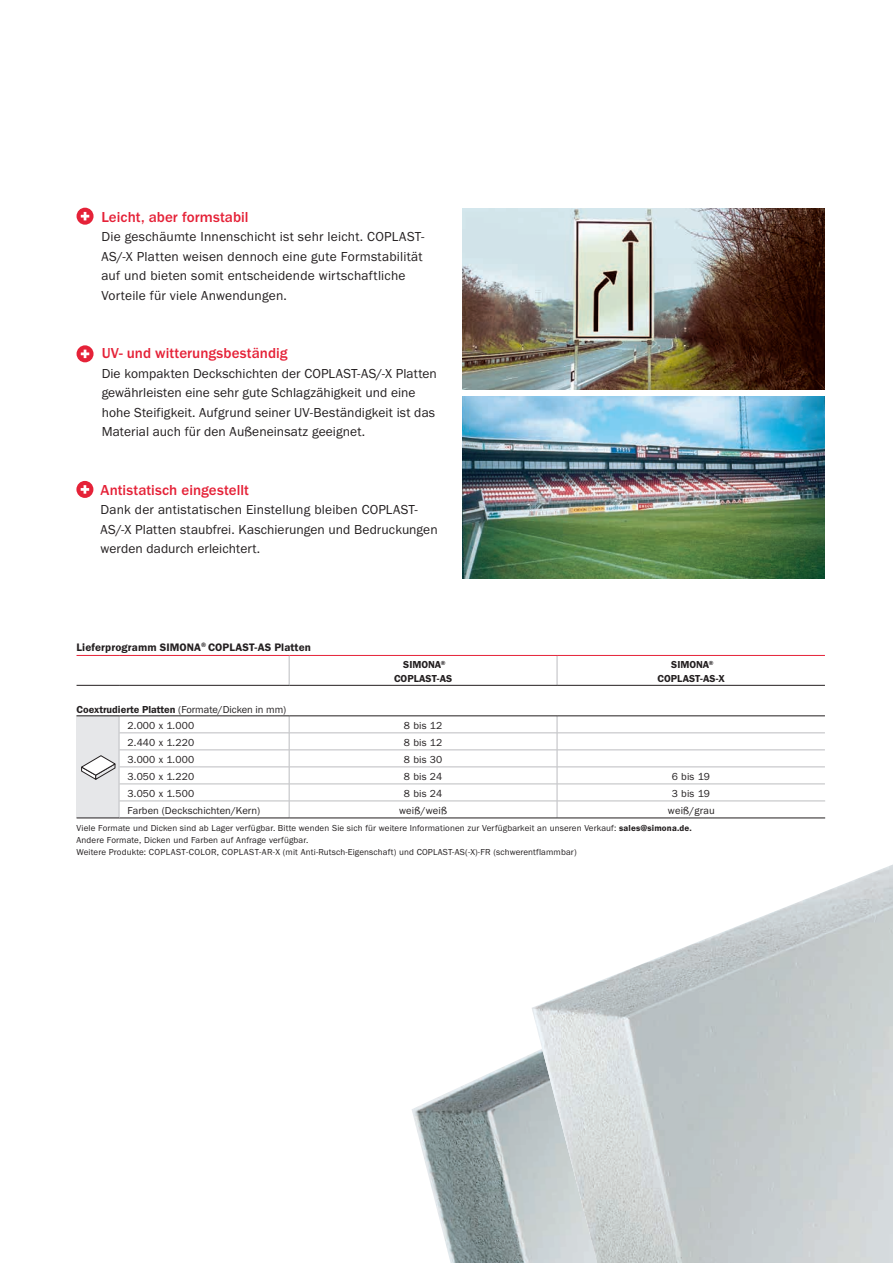
<style>
.page{position:relative;width:893px;height:1263px;background:#fff}
.page>*{position:absolute;margin:0;border:0;box-sizing:border-box;transform-origin:0 0}
.t1{font:500 15px "Franklin Gothic URW";letter-spacing:.005em;color:#e52238}
.t2{font:13.5px/19.5px "Franklin Gothic URW Boo";letter-spacing:.01em;color:#231f20}
.t3{font:11.25px "Franklin Gothic URW Dem";letter-spacing:.01em;color:#231f20}
.t4{font:10.5px "Franklin Gothic URW Boo";letter-spacing:.015em;color:#231f20}
.t5{font:10.5px/13.5px "Franklin Gothic URW Dem";color:#231f20;text-align:center}
.t6{font:9px/12px "Franklin Gothic URW Boo";letter-spacing:.015em;color:#231f20}
.s1{font-family:"Franklin Gothic URW Boo"}
.s2{font-family:"Franklin Gothic URW Dem"}
</style>
<div class="page">
<img style="left:412px;top:1053px;width:120px;height:210px">
<img style="left:532px;top:864px;width:361px;height:399px">
<div style="left:77px;top:716px;width:42px;height:102px;background:#e6e7e9"></div>
<svg style="left:557px;top:656px;width:1px;height:29px"></svg>
<hr style="left:289px;top:750px;width:268px;height:1px;background:#bcbdc0">
<hr style="left:557px;top:750px;width:268px;height:1px;background:#bcbdc0">
<hr style="left:289px;top:767px;width:268px;height:1px;background:#bcbdc0">
<hr style="left:557px;top:767px;width:268px;height:1px;background:#bcbdc0">
<hr style="left:289px;top:784px;width:268px;height:1px;background:#bcbdc0">
<hr style="left:557px;top:784px;width:268px;height:1px;background:#bcbdc0">
<svg style="left:557px;top:717px;width:1px;height:101px"></svg>
<hr style="left:289px;top:801px;width:268px;height:1px;background:#bcbdc0">
<hr style="left:557px;top:801px;width:268px;height:1px;background:#bcbdc0">
<hr style="left:119px;top:818px;width:170px;height:1px;background:#231f20">
<hr style="left:289px;top:818px;width:268px;height:1px;background:#231f20">
<hr style="left:289px;top:733px;width:268px;height:1px;background:#bcbdc0">
<hr style="left:557px;top:733px;width:268px;height:1px;background:#bcbdc0">
<hr style="left:289px;top:716px;width:268px;height:1px;background:#231f20">
<hr style="left:557px;top:716px;width:268px;height:1px;background:#231f20">
<hr style="left:77px;top:655px;width:42px;height:1px;background:#e52238">
<hr style="left:119px;top:655px;width:170px;height:1px;background:#e52238">
<hr style="left:289px;top:655px;width:268px;height:1px;background:#e52238">
<hr style="left:557px;top:655px;width:268px;height:1px;background:#e52238">
<hr style="left:289px;top:685px;width:268px;height:1px;background:#231f20">
<hr style="left:557px;top:685px;width:268px;height:1px;background:#231f20">
<hr style="left:77px;top:716px;width:42px;height:1px;background:#231f20">
<svg style="left:289px;top:656px;width:1px;height:29px"></svg>
<hr style="left:77px;top:685px;width:42px;height:1px;background:#231f20">
<hr style="left:119px;top:685px;width:170px;height:1px;background:#231f20">
<hr style="left:77px;top:818px;width:42px;height:1px;background:#231f20">
<hr style="left:557px;top:818px;width:268px;height:1px;background:#231f20">
<svg style="left:81px;top:716px;width:209px;height:102px"></svg>
<svg style="left:77px;top:208px;width:17px;height:17px"></svg>
<svg style="left:81px;top:212px;width:8px;height:8px"></svg>
<svg style="left:76px;top:481px;width:17px;height:17px"></svg>
<svg style="left:81px;top:485px;width:8px;height:9px"></svg>
<svg style="left:77px;top:345px;width:17px;height:17px"></svg>
<svg style="left:81px;top:350px;width:8px;height:8px"></svg>
<img style="left:462px;top:208px;width:363px;height:182px">
<img style="left:462px;top:396px;width:363px;height:182px">
<p class="t1" style="left:101px;top:207px;width:149px">Leicht, aber formstabil</p>
<p class="t2" style="left:101px;top:227px;width:325px">Die geschäumte Innenschicht ist sehr leicht. COPLAST-AS/-X Platten weisen dennoch eine gute Formstabilität auf und bieten somit entscheidende wirtschaftliche Vorteile für viele Anwendungen.</p>
<p class="t1" style="left:102px;top:344px;width:187px">UV- und witterungsbeständig</p>
<p class="t2" style="left:102px;top:363px;width:337px">Die kompakten Deckschichten der COPLAST-AS/-X Platten gewährleisten eine sehr gute Schlagzähigkeit und eine hohe Steifigkeit. Aufgrund seiner UV-Beständigkeit ist das Material auch für den Außeneinsatz geeignet.</p>
<p class="t1" style="left:101px;top:480px;width:150px">Antistatisch eingestellt</p>
<p class="t2" style="left:101px;top:500px;width:339px">Dank der antistatischen Einstellung bleiben COPLAST-<br>AS/-X Platten staubfrei. Kaschierungen und Bedruckungen werden dadurch erleichtert.</p>
<p class="t3" style="left:77px;top:640px;width:236px">Lieferprogramm SIMONA<sup>®</sup> COPLAST-AS Platten</p>
<p class="t5" style="left:394px;top:658px;width:60px">SIMONA<sup>®<br></sup>COPLAST-AS</p>
<p class="t5" style="left:657px;top:658px;width:69px">SIMONA<sup>®<br></sup>COPLAST-AS-X</p>
<p class="t5" style="left:77px;top:703px;width:211px">Coextrudierte Platten <span class="s1">(Formate/Dicken in mm)</span></p>
<p class="t4" style="left:128px;top:719px;width:68px">2.000 x 1.000</p>
<p class="t4" style="left:404px;top:719px;width:40px">8 bis 12</p>
<p class="t4" style="left:128px;top:736px;width:68px">2.440 x 1.220</p>
<p class="t4" style="left:404px;top:736px;width:40px">8 bis 12</p>
<p class="t4" style="left:128px;top:753px;width:68px">3.000 x 1.000</p>
<p class="t4" style="left:404px;top:753px;width:40px">8 bis 30</p>
<p class="t4" style="left:128px;top:770px;width:68px">3.050 x 1.220</p>
<p class="t4" style="left:404px;top:770px;width:40px">8 bis 24</p>
<p class="t4" style="left:672px;top:770px;width:40px">6 bis 19</p>
<p class="t4" style="left:128px;top:787px;width:68px">3.050 x 1.500</p>
<p class="t4" style="left:404px;top:787px;width:40px">8 bis 24</p>
<p class="t4" style="left:672px;top:787px;width:40px">3 bis 19</p>
<p class="t4" style="left:128px;top:804px;width:134px">Farben (Deckschichten/Kern)</p>
<p class="t4" style="left:399px;top:804px;width:49px">weiß/weiß</p>
<p class="t4" style="left:668px;top:804px;width:48px">weiß/grau</p>
<p class="t6" style="left:77px;top:822px;width:617px">Viele Formate und Dicken sind ab Lager verfügbar. Bitte wenden Sie sich für weitere Informationen zur Verfügbarkeit an unseren Verkauf: <span class="s2">sales@simona.de.<br></span>Andere Formate, Dicken und Farben auf Anfrage verfügbar.<br>Weitere Produkte: COPLAST-COLOR, COPLAST-AR-X (mit Anti-Rutsch-Eigenschaft) und COPLAST-AS(-X)-FR (schwerentflammbar)</p>
</div>
